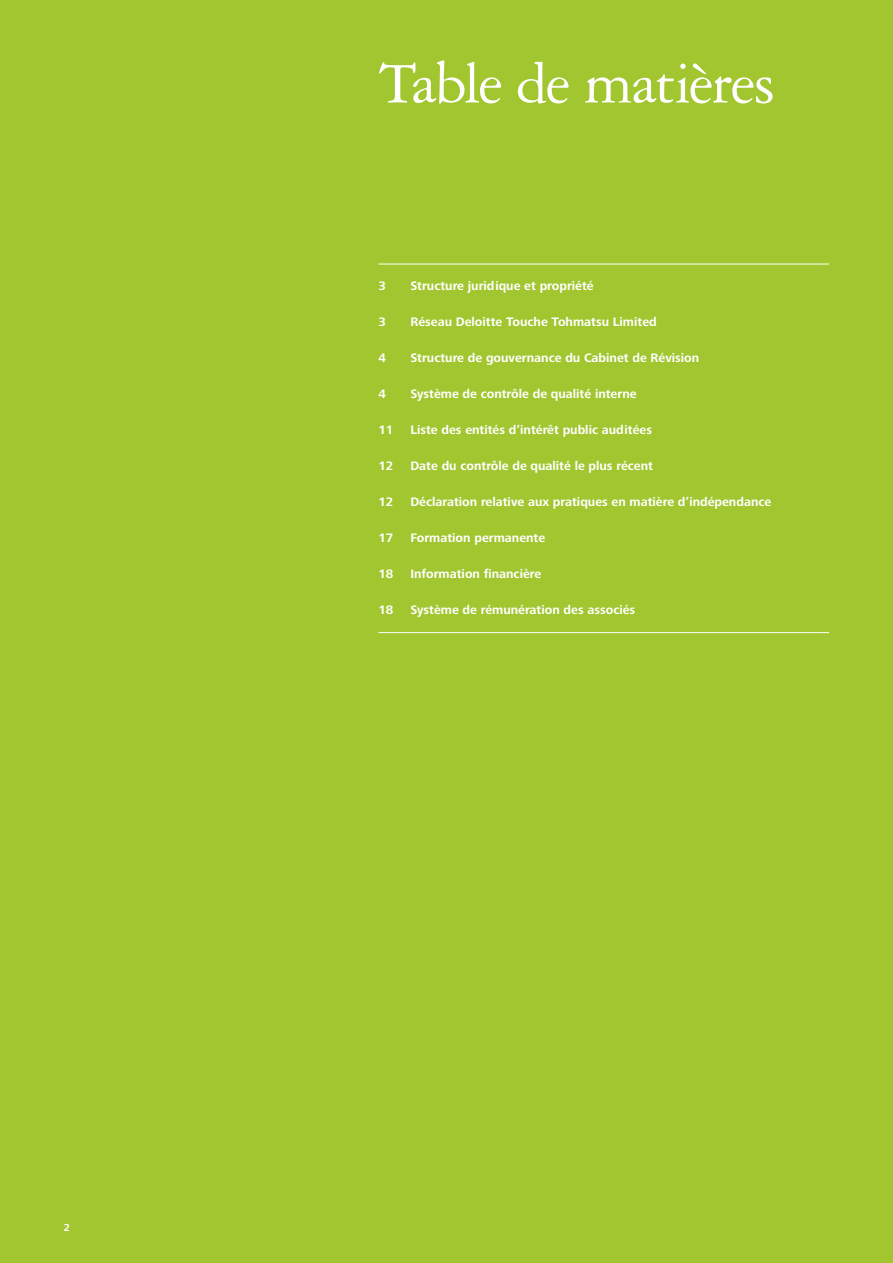
<style>
.page{position:relative;width:893px;height:1263px;background:#a1c62f}
.page>*{position:absolute;margin:0;border:0;box-sizing:border-box;transform-origin:0 0}
.t1{font:63px "Garamond 3 LT Std";letter-spacing:-.03em;color:#fff}
.t2{font:700 12.75px "Frutiger Next Pro";color:#fff}
.t3{font:700 10.5px "Frutiger Next Pro";color:#fff}
</style>
<div class="page">
<hr style="left:378px;top:264px;width:451px;height:1px;background:#fff">
<hr style="left:378px;top:632px;width:451px;height:1px;background:#fff">
<p class="t3" style="left:64px;top:1221px;width:8px">2</p>
<h1 class="t1" style="left:378px;top:49px;width:398px">Table de matières</h1>
<p class="t2" style="left:378px;top:279px;width:9px">3</p>
<p class="t2" style="left:410px;top:279px;width:185px">Structure juridique et propriété</p>
<p class="t2" style="left:378px;top:315px;width:9px">3</p>
<p class="t2" style="left:410px;top:315px;width:248px">Réseau Deloitte Touche Tohmatsu Limited</p>
<p class="t2" style="left:378px;top:351px;width:9px">4</p>
<p class="t2" style="left:410px;top:351px;width:290px">Structure de gouvernance du Cabinet de Révision</p>
<p class="t2" style="left:378px;top:387px;width:9px">4</p>
<p class="t2" style="left:410px;top:387px;width:228px">Système de contrôle de qualité interne</p>
<p class="t2" style="left:378px;top:423px;width:16px">11</p>
<p class="t2" style="left:410px;top:423px;width:243px">Liste des entités d’intérêt public auditées</p>
<p class="t2" style="left:378px;top:459px;width:16px">12</p>
<p class="t2" style="left:410px;top:459px;width:244px">Date du contrôle de qualité le plus récent</p>
<p class="t2" style="left:378px;top:495px;width:16px">12</p>
<p class="t2" style="left:410px;top:495px;width:362px">Déclaration relative aux pratiques en matière d’indépendance</p>
<p class="t2" style="left:378px;top:531px;width:16px">17</p>
<p class="t2" style="left:410px;top:531px;width:136px">Formation permanente</p>
<p class="t2" style="left:378px;top:567px;width:16px">18</p>
<p class="t2" style="left:410px;top:567px;width:132px">Information financière</p>
<p class="t2" style="left:378px;top:603px;width:16px">18</p>
<p class="t2" style="left:410px;top:603px;width:226px">Système de rémunération des associés</p>
</div>
